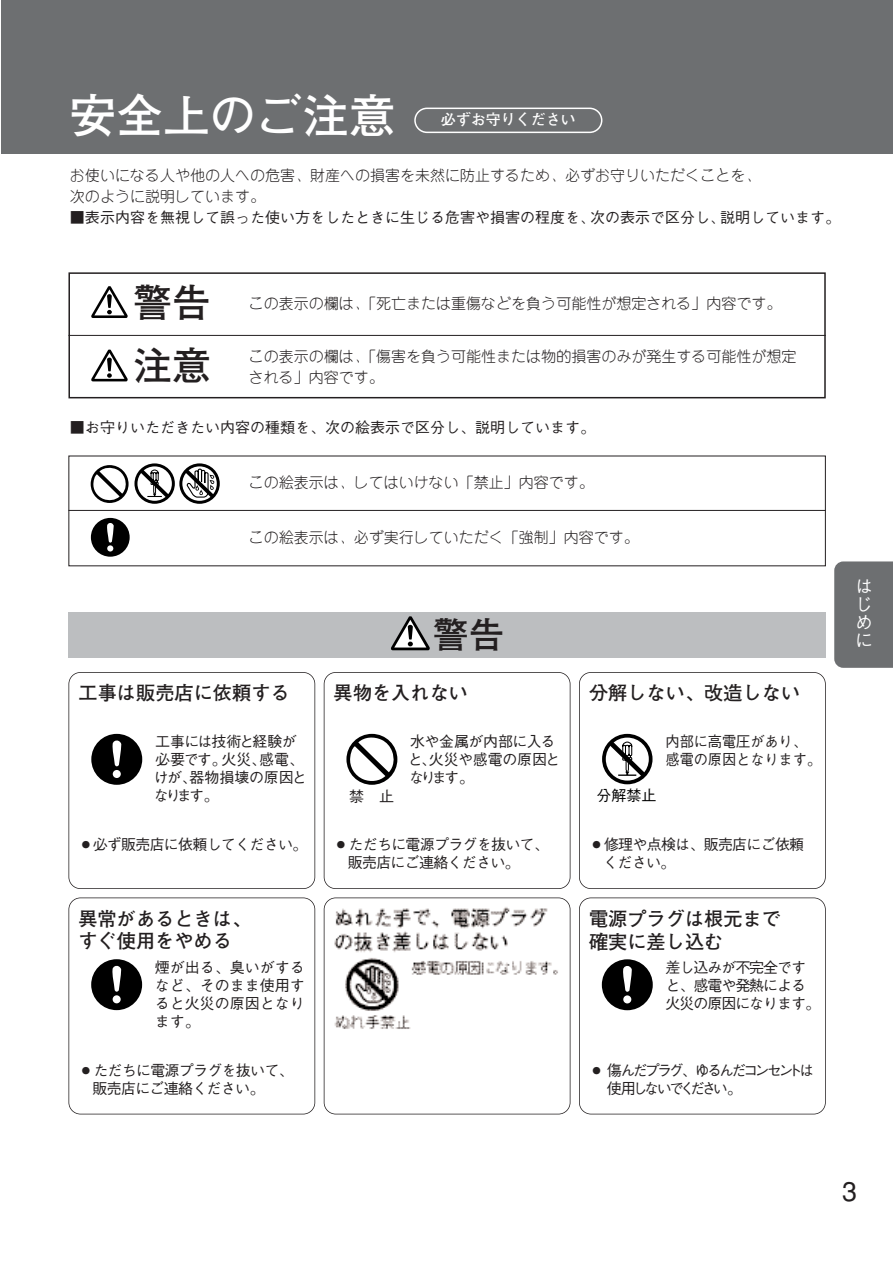
<style>
.page{position:relative;width:893px;height:1262px;background:#fff}
.page>*{position:absolute;margin:0;border:0;box-sizing:border-box;transform-origin:0 0}
.t1{font:700 46.5px "Futo Go B101";color:#fff}
.t2{font:700 39px/63.4px "Futo Go B101";color:#231f20}
.t3{font:700 36px "Futo Go B101";color:#231f20}
.t4{font:500 27px "Gothic BBB";color:#231f20}
.t5{font:700 19.2px/23px "Futo Go B101";color:#231f20}
.t6{font:500 18px/18px "Gothic BBB";color:#fff;text-align:justify}
.t7{font:300 15px/21px "Jun 101";color:#231f20}
.t8{font:500 15px/18px "Gothic BBB";letter-spacing:-.05em;color:#231f20}
.t9{font:500 15px "Gothic BBB";color:#231f20}
.t10{font:500 15px/18px "Gothic BBB";letter-spacing:-.07em;color:#231f20}
.t11{font:500 15px/18px "Gothic BBB";letter-spacing:-.21em;color:#231f20}
.t12{font:500 15px/18px "Gothic BBB";letter-spacing:-.03em;color:#231f20}
.t13{font:500 15px/18px "Gothic BBB";letter-spacing:-.01em;color:#231f20;scale:.95 1}
.t14{font:700 15px "Futo Go B101";color:#fff}
.t15{font:500 15px "Gothic BBB";color:#000}
</style>
<div class="page">
<div style="left:1px;top:0;width:891px;height:153px;background:#6d6f71"></div>
<div style="left:834px;top:561px;width:58px;height:107px;background:#6d6f71"></div>
<svg style="left:414px;top:108px;width:188px;height:25px"></svg>
<div style="left:68px;top:272px;width:757px;height:126px;border:2px solid #231f20"></div>
<svg style="left:91px;top:286px;width:37px;height:32px"></svg>
<svg style="left:91px;top:349px;width:37px;height:32px"></svg>
<div style="left:91px;top:518px;width:39px;height:38px;background:#000;border-radius:50%"></div>
<svg style="left:107px;top:523px;width:7px;height:28px"></svg>
<svg style="left:134px;top:463px;width:86px;height:41px"></svg>
<svg style="left:91px;top:465px;width:37px;height:38px"></svg>
<svg style="left:93px;top:467px;width:34px;height:34px"></svg>
<hr style="left:68px;top:335px;width:757px;height:1px;background:#231f20">
<hr style="left:68px;top:510px;width:757px;height:1px;background:#231f20">
<div style="left:91px;top:734px;width:51px;height:50px;background:#000;border-radius:50%"></div>
<div style="left:113px;top:770px;width:8px;height:8px;background:#fff;border-radius:50%"></div>
<svg style="left:112px;top:740px;width:9px;height:26px"></svg>
<div style="left:68px;top:672px;width:247px;height:217px;border:2px solid #231f20;border-radius:12px"></div>
<div style="left:346px;top:734px;width:51px;height:50px;background:#000;border-radius:50%"></div>
<svg style="left:349px;top:736px;width:45px;height:46px"></svg>
<div style="left:324px;top:672px;width:246px;height:217px;border:2px solid #231f20;border-radius:12px"></div>
<svg style="left:602px;top:734px;width:50px;height:50px"></svg>
<div style="left:579px;top:672px;width:246px;height:217px;border:2px solid #231f20;border-radius:12px"></div>
<div style="left:91px;top:959px;width:51px;height:51px;background:#000;border-radius:50%"></div>
<div style="left:113px;top:995px;width:8px;height:8px;background:#fff;border-radius:50%"></div>
<svg style="left:112px;top:965px;width:9px;height:27px"></svg>
<div style="left:68px;top:897px;width:247px;height:217px;border:2px solid #231f20;border-radius:12px"></div>
<img style="left:324px;top:898px;width:246px;height:216px;border-radius:12px">
<div style="left:324px;top:897px;width:246px;height:217px;border:2px solid #231f20;border-radius:12px"></div>
<div style="left:602px;top:959px;width:50px;height:51px;background:#000;border-radius:50%"></div>
<div style="left:623px;top:995px;width:8px;height:8px;background:#fff;border-radius:50%"></div>
<svg style="left:623px;top:966px;width:9px;height:26px"></svg>
<div style="left:579px;top:897px;width:246px;height:217px;border:2px solid #231f20;border-radius:12px"></div>
<div style="left:68px;top:612px;width:757px;height:45px;background:#bcbec0"></div>
<svg style="left:392px;top:650px;width:37px;height:1px"></svg>
<svg style="left:391px;top:616px;width:39px;height:34px"></svg>
<h1 class="t1" style="left:70px;top:98px;width:327px">安全上のご注意</h1>
<p class="t14" style="left:441px;top:114px;width:137px">必ずお守りください</p>
<p class="t7" style="left:70px;top:167px;width:692px">お使いになる人や他の人への危害、財産への損害を未然に防止するため、必ずお守りいただくことを、次のように説明しています。</p>
<p class="t9" style="left:70px;top:211px;width:771px">■表示内容を無視して誤った使い方をしたときに生じる危害や損害の程度を、次の表示で区分し、説明しています。</p>
<h2 class="t2" style="left:133px;top:274px;width:79px">警告注意</h2>
<p class="t7" style="left:249px;top:295px;width:534px">この表示の欄は、「死亡または重傷などを負う可能性が想定される」内容です。</p>
<p class="t7" style="left:249px;top:347px;width:549px">この表示の欄は、「傷害を負う可能性または物的損害のみが発生する可能性が想定される」内容です。</p>
<p class="t9" style="left:70px;top:421px;width:527px">■お守りいただきたい内容の種類を、次の絵表示で区分し、説明しています。</p>
<p class="t7" style="left:249px;top:474px;width:346px">この絵表示は、してはいけない「禁止」内容です。</p>
<p class="t7" style="left:249px;top:529px;width:391px">この絵表示は、必ず実行していただく「強制」内容です。</p>
<p class="t5" style="left:78px;top:683px;width:213px">工事は販売店に依頼する</p>
<p class="t8" style="left:153px;top:734px;width:155px">工事には技術と経験が必要です。火災、感電、けが、器物損壊の原因となります。</p>
<p class="t8" style="left:78px;top:837px;width:230px">○必ず販売店に依頼してください。</p>
<p class="t5" style="left:78px;top:909px;width:174px">異常があるときは、すぐ使用をやめる</p>
<p class="t8" style="left:155px;top:960px;width:151px;text-align:justify">煙が出る、臭いがするなど、そのまま使用すると火災の原因となります。</p>
<p class="t8" style="left:78px;top:1062px;width:217px">○ただちに電源プラグを抜いて、　販売店にご連絡ください。</p>
<h3 class="t3" style="left:433px;top:621px;width:73px">警告</h3>
<p class="t5" style="left:333px;top:683px;width:136px">異物を入れない</p>
<p class="t12" style="left:408px;top:734px;width:153px">水や金属が内部に入ると、火災や感電の原因となります。</p>
<p class="t5" style="left:589px;top:683px;width:213px">分解しない、改造しない</p>
<p class="t13" style="left:665px;top:734px;width:165px">内部に高電圧があり、感電の原因となります。</p>
<p class="t8" style="left:349px;top:789px;width:46px">禁　止</p>
<p class="t15" style="left:596px;top:790px;width:61px">分解禁止</p>
<p class="t8" style="left:333px;top:837px;width:217px">○ただちに電源プラグを抜いて、　販売店にご連絡ください。</p>
<p class="t8" style="left:589px;top:837px;width:217px">○修理や点検は、販売店にご依頼　ください。</p>
<p class="t5" style="left:589px;top:909px;width:194px">電源プラグは根元まで確実に差し込む</p>
<p class="t10" style="left:665px;top:960px;width:156px">差し込みが不完全ですと、感電や発熱による火災の原因になります。</p>
<p class="t11" style="left:589px;top:1063px;width:227px">○ 傷んだプラグ、ゆるんだコンセントは　 使用しないでください。</p>
<p class="t6" style="left:855px;top:579px;width:19px">はじめに</p>
<h3 class="t4" style="left:842px;top:1180px;width:17px">3</h3>
</div>
